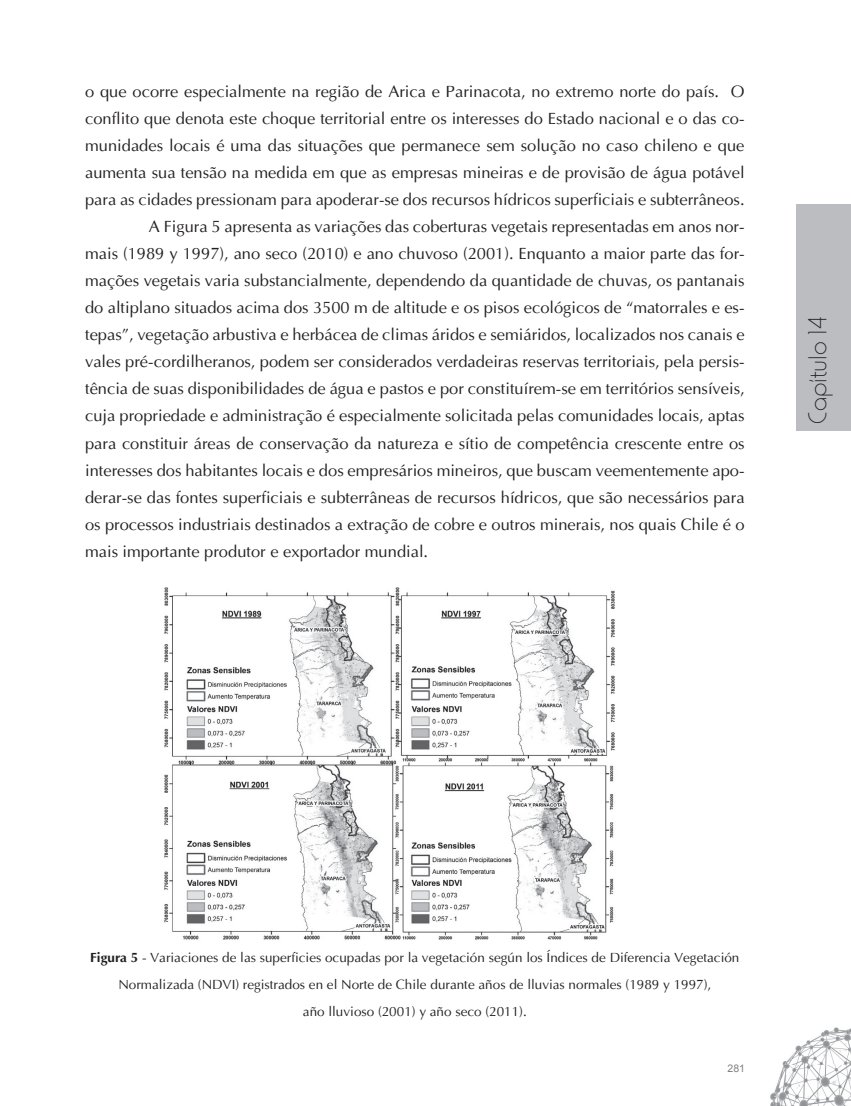
<style>
.page{position:relative;width:851px;height:1106px;background:#fff}
.page>*{position:absolute;margin:0;border:0;box-sizing:border-box;transform-origin:0 0}
.t1{font:27px "Horatio D Ligh";color:#231f20}
.t2{font:16.5px "Ottawa Plain";color:#231f20}
.t3{font:13.5px/27px "Ottawa Plain";color:#231f20;text-align:center}
.t4{font:10.5px "Arial";color:#808285}
.s1{font-family:"Ottawa";font-weight:700}
</style>
<div class="page">
<img style="left:770px;top:1027px;width:80px;height:79px">
<div style="left:796px;top:205px;width:54px;height:226px;background:#bcbdc0"></div>
<img style="left:164px;top:587px;width:451px;height:353px">
<p class="t2" style="left:85px;top:82px;width:660px">o que ocorre especialmente na região de Arica e Parinacota, no extremo norte do país. O</p>
<p class="t2" style="left:85px;top:109px;width:661px">conflito que denota este choque territorial entre os interesses do Estado nacional e o das co-</p>
<p class="t2" style="left:85px;top:136px;width:660px">munidades locais é uma das situações que permanece sem solução no caso chileno e que</p>
<p class="t2" style="left:85px;top:163px;width:661px">aumenta sua tensão na medida em que as empresas mineiras e de provisão de água potável</p>
<p class="t2" style="left:85px;top:190px;width:661px">para as cidades pressionam para apoderar-se dos recursos hídricos superficiais e subterrâneos.</p>
<p class="t2" style="left:149px;top:217px;width:597px">A Figura 5 apresenta as variações das coberturas vegetais representadas em anos nor-</p>
<p class="t2" style="left:85px;top:244px;width:661px">mais (1989 y 1997), ano seco (2010) e ano chuvoso (2001). Enquanto a maior parte das for-</p>
<p class="t2" style="left:85px;top:271px;width:661px">mações vegetais varia substancialmente, dependendo da quantidade de chuvas, os pantanais</p>
<p class="t2" style="left:85px;top:298px;width:660px">do altiplano situados acima dos 3500 m de altitude e os pisos ecológicos de “matorrales e es-</p>
<p class="t2" style="left:85px;top:325px;width:661px">tepas”, vegetação arbustiva e herbácea de climas áridos e semiáridos, localizados nos canais e</p>
<p class="t2" style="left:85px;top:352px;width:661px">vales pré-cordilheranos, podem ser considerados verdadeiras reservas territoriais, pela persis-</p>
<p class="t2" style="left:85px;top:379px;width:661px">tência de suas disponibilidades de água e pastos e por constituírem-se em territórios sensíveis,</p>
<p class="t2" style="left:85px;top:406px;width:661px">cuja propriedade e administração é especialmente solicitada pelas comunidades locais, aptas</p>
<p class="t2" style="left:85px;top:433px;width:661px">para constituir áreas de conservação da natureza e sítio de competência crescente entre os</p>
<p class="t2" style="left:85px;top:460px;width:661px">interesses dos habitantes locais e dos empresários mineiros, que buscam veementemente apo-</p>
<p class="t2" style="left:85px;top:487px;width:661px">derar-se das fontes superficiais e subterrâneas de recursos hídricos, que são necessários para</p>
<p class="t2" style="left:85px;top:514px;width:660px">os processos industriais destinados a extração de cobre e outros minerais, nos quais Chile é o</p>
<p class="t2" style="left:85px;top:541px;width:344px">mais importante produtor e exportador mundial.</p>
<h1 class="t1" style="left:802px;top:423px;width:109px;rotate:-90deg">Capítulo 14</h1>
<p class="t3" style="left:90px;top:943px;width:650px"><span class="s1">Figura 5</span> - Variaciones de las superficies ocupadas por la vegetación según los Índices de Diferencia Vegetación<br>Normalizada (NDVI) registrados en el Norte de Chile durante años de lluvias normales (1989 y 1997),<br>año lluvioso (2001) y año seco (2011).</p>
<p class="t4" style="left:727px;top:1061px;width:19px">281</p>
</div>
